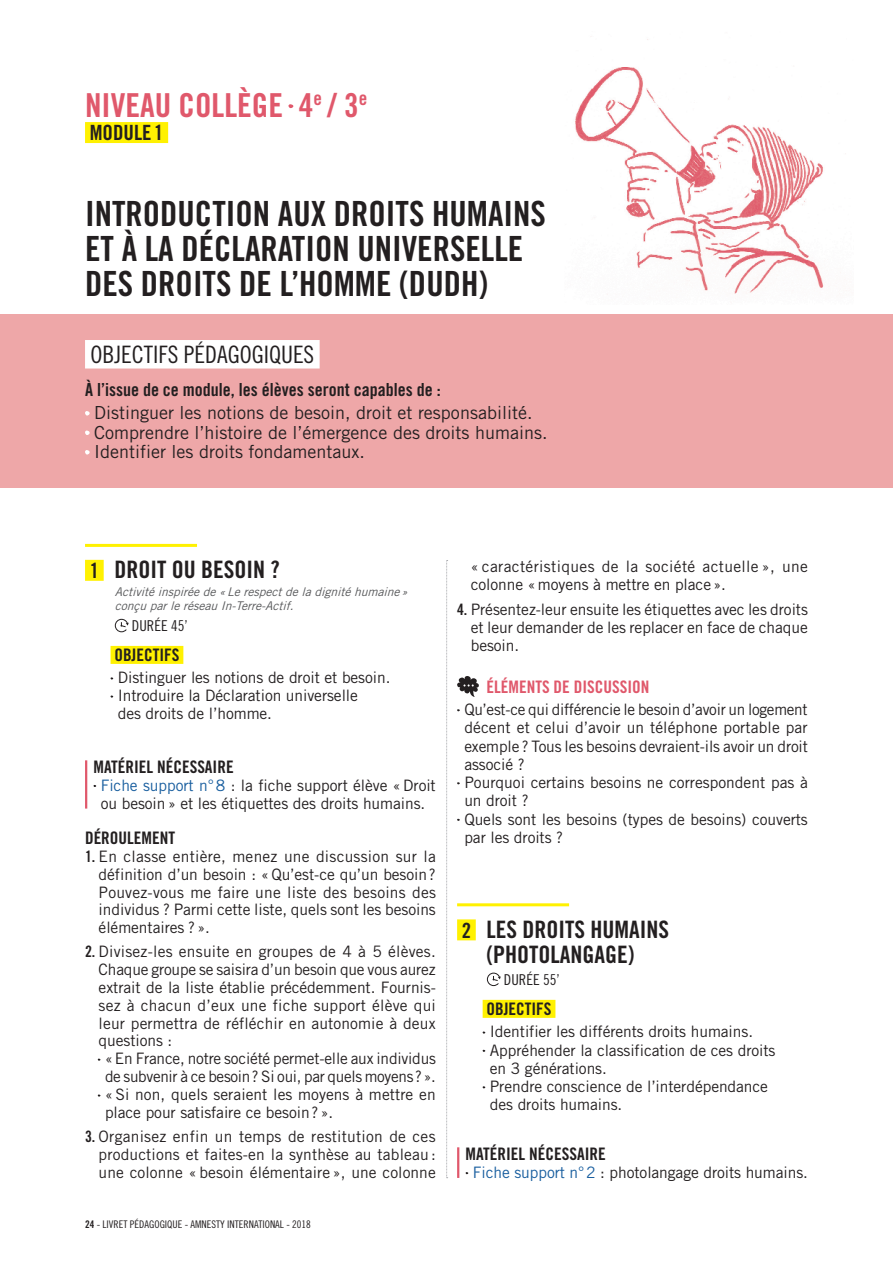
<style>
.page{position:relative;width:893px;height:1263px;background:#fff}
.page>*{position:absolute;margin:0;border:0;box-sizing:border-box;transform-origin:0 0}
.t1{font:34.65px/34.7px "Trade Gothic Bold Cond Twenty";color:#231f20}
.t2{font:33px "Trade Gothic Bold Cond Twenty";color:#e0586b}
.t3{font:24px/25.5px "Trade Gothic Bold Cond Twenty";color:#231f20;text-align:center}
.t4{font:24px "Trade Gothic Cond Eighteen";color:#231f20}
.t5{font:21px "Trade Gothic Bold Cond Twenty";color:#231f20}
.t6{font:18px/19.5px "Trade Gothic";color:#231f20}
.t7{font:18px "Trade Gothic Bold Cond Twenty";color:#231f20}
.t8{font:17.25px "Trade Gothic Bold Cond Twenty";color:#231f20}
.t9{font:17.25px "Trade Gothic Bold Cond Twenty";color:#e0586b}
.t10{font:15.75px/18.3px "Trade Gothic";letter-spacing:-.005em;color:#231f20}
.t11{font:15.75px "Trade Gothic";letter-spacing:.015em;color:#231f20}
.t12{font:15.75px/18px "Trade Gothic";letter-spacing:.025em;color:#231f20}
.t13{font:15px "Trade Gothic Cond Eighteen";color:#231f20}
.t14{font:italic 12px/13.6px "Trade Gothic";color:#57585a}
.t15{font:10.5px "Trade Gothic Cond Eighteen";color:#231f20}
.s1{font-size:21px}
.s2{color:#175d9e}
.s3{font-family:"Trade Gothic Bold Cond Twenty"}
</style>
<div class="page">
<div style="left:85px;top:122px;width:83px;height:21px;background:#fff101"></div>
<svg style="left:288px;top:104px;width:5px;height:4px"></svg>
<div style="left:0;top:315px;width:893px;height:173px;background:#eea7a8"></div>
<div style="left:85px;top:340px;width:235px;height:28px;background:#fff"></div>
<svg style="left:85px;top:411px;width:5px;height:4px"></svg>
<svg style="left:85px;top:430px;width:5px;height:5px"></svg>
<svg style="left:85px;top:450px;width:5px;height:4px"></svg>
<div style="left:457px;top:919px;width:19px;height:21px;background:#fff101"></div>
<div style="left:483px;top:1000px;width:72px;height:18px;background:#fff101"></div>
<svg style="left:457px;top:676px;width:22px;height:21px"></svg>
<hr style="left:457px;top:903px;width:112px;height:3px;background:#fff101">
<svg style="left:487px;top:972px;width:14px;height:14px"></svg>
<div style="left:85px;top:560px;width:19px;height:21px;background:#fff101"></div>
<div style="left:111px;top:646px;width:72px;height:18px;background:#fff101"></div>
<hr style="left:85px;top:544px;width:112px;height:3px;background:#fff101">
<svg style="left:115px;top:619px;width:14px;height:13px"></svg>
<svg style="left:446px;top:560px;width:2px;height:618px"></svg>
<hr style="left:85px;top:760px;width:2px;height:48px;background:#e0586b">
<hr style="left:457px;top:1147px;width:2px;height:31px;background:#e0586b">
<img style="left:575px;top:39px;width:249px;height:256px">
<h2 class="t2" style="left:85px;top:85px;width:284px">NIVEAU COLLÈGE 4<sup>e</sup> / 3<sup>e</sup></h2>
<h3 class="t5" style="left:90px;top:120px;width:75px">MODULE 1</h3>
<h1 class="t1" style="left:85px;top:196px;width:462px">INTRODUCTION AUX DROITS HUMAINS<br>ET À LA DÉCLARATION UNIVERSELLE<br>DES DROITS DE L’HOMME (DUDH)</h1>
<h3 class="t4" style="left:90px;top:340px;width:225px">OBJECTIFS PÉDAGOGIQUES</h3>
<p class="t7" style="left:85px;top:378px;width:357px">À l’issue de ce module, les élèves seront capables de :</p>
<p class="t6" style="left:94px;top:403px;width:455px">Distinguer les notions de besoin, droit et responsabilité.<br>Comprendre l’histoire de l’émergence des droits humains.<br>Identifier les droits fondamentaux.</p>
<h3 class="t3" style="left:90px;top:557px;width:191px"><span class="s1">1</span> DROIT OU BESOIN ?</h3>
<p class="t14" style="left:115px;top:585px;width:298px">Activitéinspiréede« Lerespectdeladignitéhumaine » conçuparleréseauIn-Terre-Actif.</p>
<p class="t13" style="left:132px;top:616px;width:57px">DURÉE 45’</p>
<p class="t8" style="left:114px;top:644px;width:67px">OBJECTIFS</p>
<p class="t10" style="left:118px;top:668px;width:274px">Distinguer les notions de droit et besoin.<br>Introduire la Déclaration universelle<br>des droits de l’homme.</p>
<p class="t8" style="left:94px;top:756px;width:142px">MATÉRIEL NÉCESSAIRE</p>
<p class="t10" style="left:101px;top:776px;width:337px;line-height:17.9px"><span class="s2">Fiche support n°8</span> : la fiche support élève « Droit ou besoin » et les étiquettes des droits humains.</p>
<p class="t8" style="left:85px;top:827px;width:92px">DÉROULEMENT</p>
<p class="t10" style="left:99px;top:847px;width:339px;line-height:17.9px;text-align:justify;text-indent:-14px"><span class="s3">1.</span> En classe entière, menez une discussion sur la définition d’un besoin : « Qu’est-ce qu’un besoin?<br>Pouvez-vous me faire une liste des besoins des individus ? Parmi cette liste, quels sont les besoins élémentaires ? ».</p>
<p class="t11" style="left:85px;top:942px;width:352px"><span class="s3">2.</span> Divisez-les ensuite en groupes de 4 à 5 élèves.</p>
<p class="t10" style="left:99px;top:960px;width:338px">Chaque groupe se saisira d’un besoin que vous aurez</p>
<p class="t10" style="left:99px;top:978px;width:339px">extrait de la liste établie précédemment. Fournis-</p>
<p class="t11" style="left:99px;top:996px;width:339px">sez à chacun d’eux une fiche support élève qui</p>
<p class="t10" style="left:99px;top:1013px;width:338px">leur permettra de réfléchir en autonomie à deux</p>
<p class="t10" style="left:99px;top:1031px;width:75px">questions :</p>
<p class="t10" style="left:105px;top:1049px;width:332px">«En France, notre société permet-elle aux individus</p>
<p class="t10" style="left:105px;top:1067px;width:332px">de subvenir à ce besoin? Si oui, par quels moyens? ».</p>
<p class="t10" style="left:105px;top:1085px;width:332px">« Si non, quels seraient les moyens à mettre en</p>
<p class="t10" style="left:105px;top:1103px;width:230px">place pour satisfaire ce besoin? ».</p>
<p class="t10" style="left:99px;top:1127px;width:339px;line-height:17.9px;text-align:justify;text-indent:-14px"><span class="s3">3.</span> Organisez enfin un temps de restitution de ces productions et faites-en la synthèse au tableau : une colonne « besoin élémentaire », une colonne</p>
<p class="t15" style="left:85px;top:1218px;width:227px"><span class="s3">24</span> - LIVRET PÉDAGOGIQUE - AMNESTY INTERNATIONAL - 2018</p>
<p class="t12" style="left:471px;top:558px;width:339px">« caractéristiques de la société actuelle », une colonne « moyens à mettre en place ».</p>
<p class="t10" style="left:471px;top:600px;width:339px;text-align:justify;text-indent:-14px"><span class="s3">4.</span> Présentez-leur ensuite les étiquettes avec les droits et leur demander de les replacer en face de chaque besoin.</p>
<p class="t9" style="left:486px;top:676px;width:164px">ÉLÉMENTS DE DISCUSSION</p>
<p class="t10" style="left:464px;top:700px;width:345px">Qu’est-ce qui différencie le besoin d’avoir un logement décent et celui d’avoir un téléphone portable par exemple ? Tous les besoins devraient-ils avoir un droit associé ?<br>Pourquoi certains besoins ne correspondent pas à un droit ?<br>Quels sont les besoins (types de besoins) couverts par les droits ?</p>
<h3 class="t3" style="left:462px;top:916px;width:209px"><span class="s1">2</span> LES DROITS HUMAINS (PHOTOLANGAGE)</h3>
<p class="t13" style="left:504px;top:970px;width:57px">DURÉE 55’</p>
<p class="t8" style="left:486px;top:998px;width:67px">OBJECTIFS</p>
<p class="t10" style="left:490px;top:1022px;width:287px">Identifier les différents droits humains.<br>Appréhender la classification de ces droits en 3 générations.<br>Prendre conscience de l’interdépendance des droits humains.</p>
<p class="t8" style="left:466px;top:1143px;width:142px">MATÉRIEL NÉCESSAIRE</p>
<p class="t10" style="left:473px;top:1163px;width:337px"><span class="s2">Fiche support n°2</span> : photolangage droits humains.</p>
</div>
